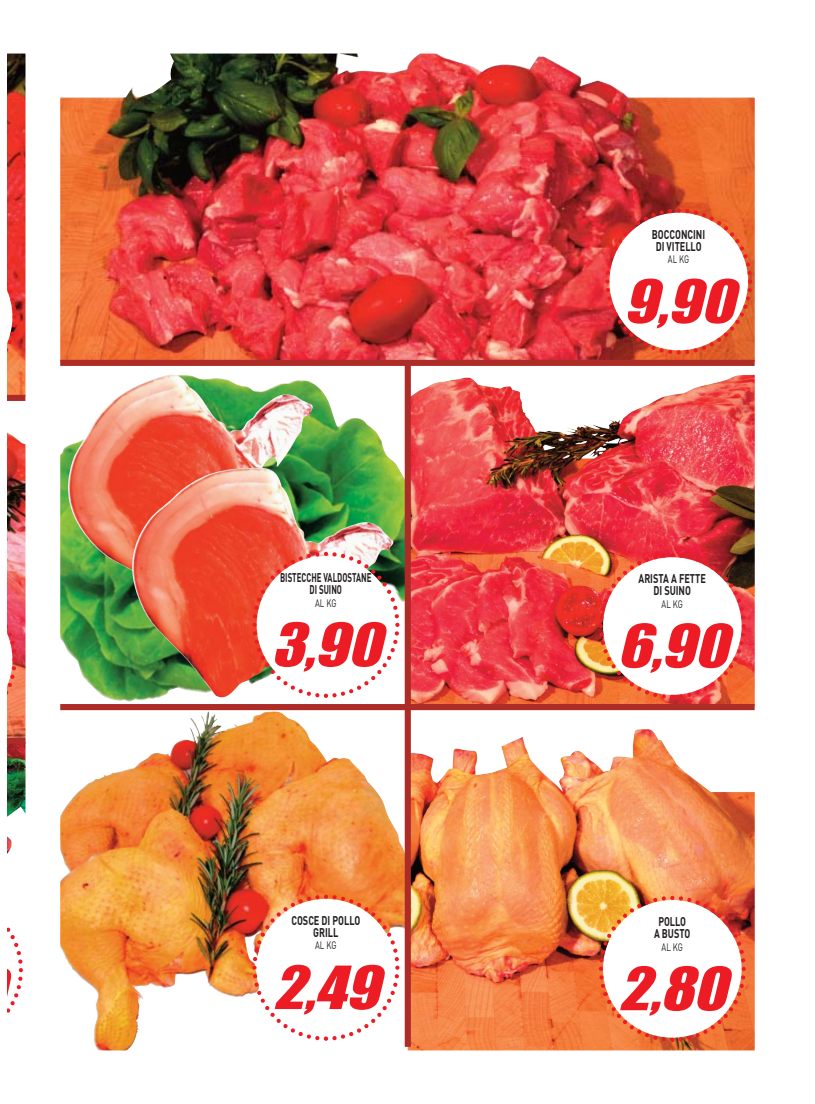
<style>
.page{position:relative;width:815px;height:1104px;background:#fff}
.page>*{position:absolute;margin:0;border:0;box-sizing:border-box;transform-origin:0 0}
.t1{font:italic 55px "Impact";color:#ed1c24;scale:1.12 1}
.t2{font:700 12.5px/12.2px "DIN";color:#231f20;text-align:center;scale:.73 1}
.t3{font:700 12.5px/12.2px "DIN";color:#231f20;text-align:center;scale:.63 1}
.t4{font:10.75px "DIN";letter-spacing:-.005em;color:#231f20;scale:.73 1}
</style>
<div class="page">
<img style="left:60px;top:374px;width:345px;height:328px">
<img style="left:7px;top:744px;width:19px;height:110px">
<img style="left:7px;top:54px;width:19px;height:343px">
<img style="left:7px;top:432px;width:19px;height:305px">
<div style="left:7px;top:395px;width:18px;height:6px;background:#ae2c27"></div>
<div style="left:7px;top:737px;width:19px;height:7px;background:#ae2c27"></div>
<svg style="left:7px;top:242px;width:12px;height:150px;background:#ea5e49"></svg>
<svg style="left:7px;top:584px;width:12px;height:151px;background:#ee6f68"></svg>
<svg style="left:7px;top:927px;width:16px;height:86px"></svg>
<img style="left:62px;top:374px;width:251px;height:235px">
<img style="left:127px;top:467px;width:266px;height:234px">
<img style="left:60px;top:54px;width:695px;height:306px">
<img style="left:411px;top:375px;width:344px;height:329px">
<img style="left:60px;top:711px;width:331px;height:339px">
<img style="left:408px;top:729px;width:347px;height:321px">
<div style="left:405px;top:363px;width:6px;height:684px;background:#ae2c27"></div>
<div style="left:60px;top:704px;width:695px;height:6px;background:#ae2c27"></div>
<div style="left:60px;top:360px;width:695px;height:6px;background:#ae2c27"></div>
<svg style="left:250px;top:549px;width:152px;height:151px"></svg>
<img style="left:597px;top:551px;width:151px;height:150px">
<svg style="left:250px;top:892px;width:152px;height:151px"></svg>
<svg style="left:597px;top:893px;width:151px;height:151px"></svg>
<svg style="left:603px;top:206px;width:151px;height:151px"></svg>
<p class="t3" style="left:280px;top:572px;width:147px">BISTECCHE VALDOSTANE<br>DI SUINO</p>
<p class="t4" style="left:315px;top:599px;width:31px">AL KG</p>
<h1 class="t1" style="left:271px;top:627px;width:109px">3,90</h1>
<p class="t2" style="left:291px;top:915px;width:96px">COSCE DI POLLO<br>GRILL</p>
<p class="t4" style="left:315px;top:941px;width:31px">AL KG</p>
<h1 class="t1" style="left:273px;top:969px;width:105px">2,49</h1>
<p class="t2" style="left:652px;top:229px;width:75px;text-align:left">BOCCONCINI<br>DI VITELLO</p>
<p class="t4" style="left:668px;top:255px;width:31px">AL KG</p>
<h1 class="t1" style="left:623px;top:283px;width:109px">9,90</h1>
<p class="t2" style="left:638px;top:574px;width:94px">ARISTA A FETTE<br>DI SUINO</p>
<p class="t4" style="left:662px;top:600px;width:31px">AL KG</p>
<h1 class="t1" style="left:617px;top:628px;width:109px">6,90</h1>
<p class="t2" style="left:654px;top:916px;width:51px">POLLO<br>A BUSTO</p>
<p class="t4" style="left:662px;top:943px;width:31px">AL KG</p>
<h1 class="t1" style="left:619px;top:971px;width:107px">2,80</h1>
</div>
